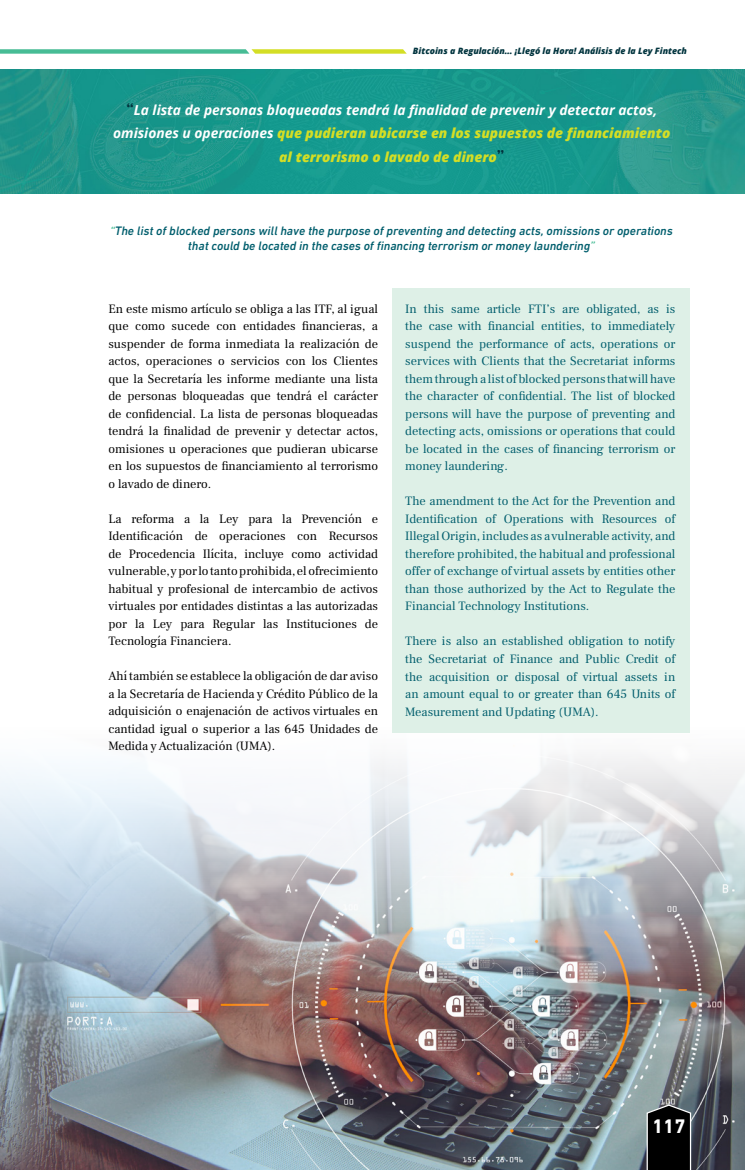
<style>
.page{position:relative;width:745px;height:1170px;background:#fff}
.page>*{position:absolute;margin:0;border:0;box-sizing:border-box;transform-origin:0 0}
.t1{font:700 20px "DIN Next CYR";color:#fff}
.t2{font:italic 700 13.75px/23.8px "Open Sans";color:#fff;text-align:center}
.t3{font:12.5px/17.5px "Frank Ruhl Libre";color:#000;text-align:justify}
.t4{font:12.5px/17.5px "Frank Ruhl Libre";color:#015e6d;text-align:justify}
.t5{font:italic 500 12.5px/15px "DIN Next CYR";color:#015e6d;text-align:center}
.t6{font:italic 800 8.75px "Open Sans";color:#01343e}
.s1{font-family:"Santas Big Secret BB";font-weight:400;font-style:normal;font-size:17.5px;color:#01343e}
.s2{font-weight:800;color:#d4de25}
.s3{color:#47bc95}
</style>
<div class="page">
<img style="left:0;top:724px;width:744px;height:445px">
<img style="left:0;top:69px;width:744px;height:124px">
<div style="left:391px;top:289px;width:298px;height:444px;background:#def0e7"></div>
<svg style="left:645px;top:1103px;width:46px;height:66px;background:#1d1f1f"></svg>
<svg style="left:0;top:49px;width:406px;height:5px;background:#8dcf7d"></svg>
<p class="t6" style="left:412px;top:44px;width:275px">Bitcoins a Regulación… ¡Llegó la Hora! Análisis de la Ley Fintech</p>
<p class="t2" style="left:113px;top:97px;width:558px"><span class="s1">“</span>La lista de personas bloqueadas tendrá la finalidad de prevenir y detectar actos, omisiones u operaciones <span class="s2">que pudieran ubicarse en los supuestos de financiamiento al terrorismo o lavado de dinero</span><span class="s1">”</span></p>
<p class="t5" style="left:110px;top:223px;width:564px"><span class="s3">“</span>The list of blocked persons will have the purpose of preventing and detecting acts, omissions or operations that could be located in the cases of financing terrorism or money laundering<span class="s3">”</span></p>
<p class="t3" style="left:108px;top:300px;width:271px">En este mismo artículo se obliga a las ITF, al igual que como sucede con entidades financieras, a suspender de forma inmediata la realización de actos, operaciones o servicios con los Clientes que la Secretaría les informe mediante una lista de personas bloqueadas que tendrá el carácter de confidencial. La lista de personas bloqueadas tendrá la finalidad de prevenir y detectar actos, omisiones u operaciones que pudieran ubicarse en los supuestos de financiamiento al terrorismo o lavado de dinero.</p>
<p class="t3" style="left:108px;top:510px;width:271px">La reforma a la Ley para la Prevención e Identificación de operaciones con Recursos de Procedencia Ilícita, incluye como actividad vulnerable, y por lo tanto prohibida, el ofrecimiento habitual y profesional de intercambio de activos virtuales por entidades distintas a las autorizadas por la Ley para Regular las Instituciones de Tecnología Financiera.</p>
<p class="t3" style="left:108px;top:667px;width:271px">Ahí también se establece la obligación de dar aviso a la Secretaría de Hacienda y Crédito Público de la adquisición o enajenación de activos virtuales en cantidad igual o superior a las 645 Unidades de Medida y Actualización (UMA).</p>
<p class="t4" style="left:405px;top:300px;width:271px">In this same article FTI’s are obligated, as is the case with financial entities, to immediately suspend the performance of acts, operations or services with Clients that the Secretariat informs them through a list of blocked persons that will have the character of confidential. The list of blocked persons will have the purpose of preventing and detecting acts, omissions or operations that could be located in the cases of financing terrorism or money laundering.</p>
<p class="t4" style="left:405px;top:492px;width:271px">The amendment to the Act for the Prevention and Identification of Operations with Resources of Illegal Origin, includes as a vulnerable activity, and therefore prohibited, the habitual and professional offer of exchange of virtual assets by entities other than those authorized by the Act to Regulate the Financial Technology Institutions.</p>
<p class="t4" style="left:405px;top:632px;width:271px">There is also an established obligation to notify the Secretariat of Finance and Public Credit of the acquisition or disposal of virtual assets in an amount equal to or greater than 645 Units of Measurement and Updating (UMA).</p>
<h1 class="t1" style="left:651px;top:1114px;width:35px">117</h1>
</div>
